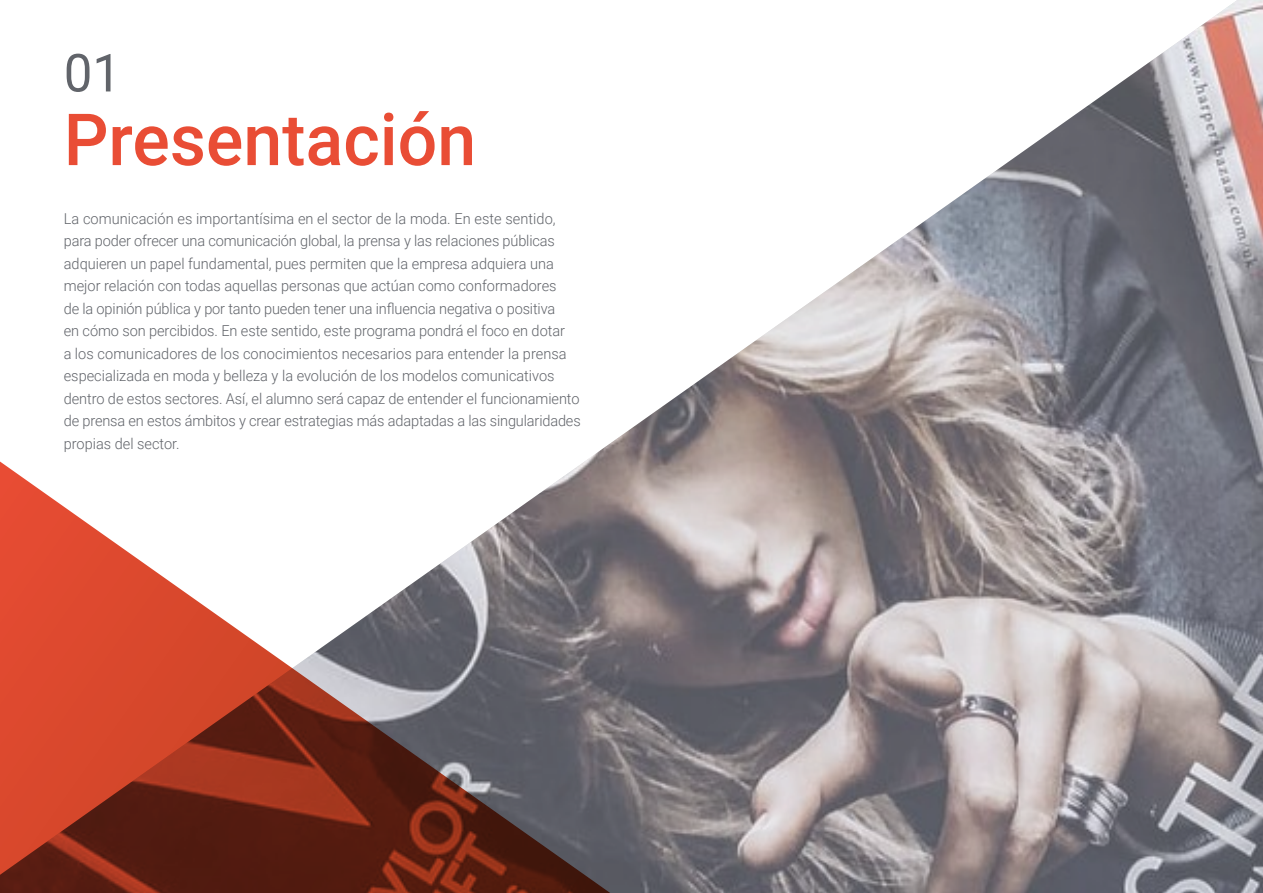
<style>
.page{position:relative;width:1263px;height:893px;background:#fff}
.page>*{position:absolute;margin:0;border:0;box-sizing:border-box;transform-origin:0 0}
.t1{font:500 72px "Roboto";color:#e94d35}
.t2{font:52.5px "Roboto";color:#61646a}
.t3{font:300 15px/22.5px "Roboto";letter-spacing:-.005em;color:#61646a}
</style>
<div class="page">
<img style="left:607px;top:0;width:656px;height:893px">
<svg style="left:0;top:446px;width:640px;height:447px"></svg>
<h2 class="t2" style="left:64px;top:36px;width:59px">01</h2>
<h1 class="t1" style="left:64px;top:89px;width:414px">Presentación</h1>
<p class="t3" style="left:64px;top:207px;width:518px">La comunicación es importantísima en el sector de la moda. En este sentido, para poder ofrecer una comunicación global, la prensa y las relaciones públicas adquieren un papel fundamental, pues permiten que la empresa adquiera una mejor relación con todas aquellas personas que actúan como conformadores<br>de la opinión pública y por tanto pueden tener una influencia negativa o positiva<br>en cómo son percibidos. En este sentido, este programa pondrá el foco en dotar<br>a los comunicadores de los conocimientos necesarios para entender la prensa especializada en moda y belleza y la evolución de los modelos comunicativos dentro de estos sectores. Así, el alumno será capaz de entender el funcionamiento de prensa en estos ámbitos y crear estrategias más adaptadas a las singularidades propias del sector.</p>
</div>
